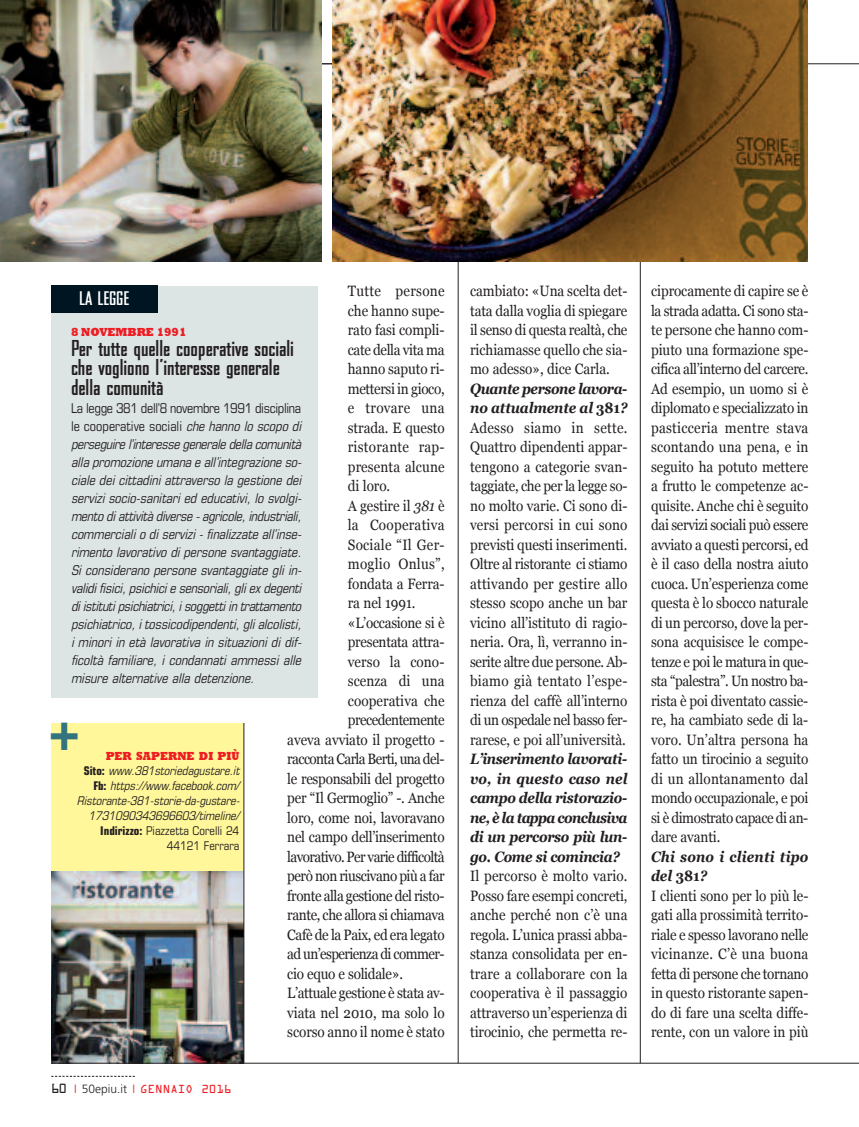
<style>
.page{position:relative;width:859px;height:1127px;background:#fff}
.page>*{position:absolute;margin:0;border:0;box-sizing:border-box;transform-origin:0 0}
.t1{font:800 48.6px "Rockwell";color:#32737e}
.t2{font:700 21px/19.5px "Bureau Agency";color:#231f20}
.t3{font:700 18px "Bureau Agency";color:#fff}
.t4{font:15px/19.5px "Georgia";letter-spacing:-.005em;color:#231f20;text-align:justify;scale:.9 1}
.t5{font:italic 700 15px/19.5px "Georgia";letter-spacing:-.025em;color:#231f20;text-align:justify;scale:.9 1}
.t6{font:15px "Georgia";letter-spacing:-.045em;color:#231f20;scale:.9 1}
.t7{font:15px "Georgia";letter-spacing:-.03em;color:#231f20;scale:.9 1}
.t8{font:15px "Georgia";letter-spacing:-.035em;color:#231f20;scale:.9 1}
.t9{font:15px "Georgia";letter-spacing:-.025em;color:#231f20;scale:.9 1}
.t10{font:italic condensed 13.5px/18px "Eurostile";color:#231f20}
.t11{font:italic condensed 12px/15px "Eurostile";color:#231f20;text-align:right}
.t12{font:800 12px "Rockwell";color:#ee1d23;scale:.9 1}
.t13{font:10.5px "OCRA";color:#ee1d23}
.s1{font-style:italic}
.s2{font-style:normal}
.s3{font-weight:700;font-style:normal}
.s4{font-family:"OCRA Std";font-size:12px;color:#231f20}
.s5{font-family:"Frutiger";font-weight:300;font-size:12px}
.s6{font-family:"Frutiger";font-weight:300;font-size:12px;color:#231f20}
.s7{font-weight:700;font-style:italic}
.s8{font-weight:700}
</style>
<div class="page">
<hr style="left:0;top:63px;width:859px;height:1px;background:#231f20">
<svg style="left:51px;top:1076px;width:84px;height:1px"></svg>
<div style="left:51px;top:723px;width:193px;height:164px;background:#fff79a"></div>
<img style="left:51px;top:872px;width:193px;height:191px">
<hr style="left:244px;top:723px;width:1px;height:340px;background:#231f20">
<hr style="left:640px;top:158px;width:1px;height:905px;background:#231f20">
<hr style="left:458px;top:158px;width:1px;height:905px;background:#231f20">
<img style="left:0;top:0;width:321px;height:261px">
<img style="left:333px;top:0;width:475px;height:261px">
<div style="left:51px;top:286px;width:267px;height:411px;background:#dde4e4"></div>
<div style="left:51px;top:286px;width:106px;height:27px;background:#001522"></div>
<hr style="left:51px;top:1063px;width:808px;height:1px;background:#231f20">
<p class="t4" style="left:348px;top:281px;width:109px">tutte persone</p>
<p class="t4" style="left:348px;top:301px;width:109px">che hanno supe-</p>
<p class="t4" style="left:348px;top:320px;width:109px">rato fasi compli-</p>
<p class="t4" style="left:348px;top:340px;width:109px">cate della vita ma</p>
<p class="t4" style="left:348px;top:359px;width:109px">hanno saputo ri-</p>
<p class="t4" style="left:348px;top:379px;width:109px">mettersi in gioco,</p>
<p class="t4" style="left:348px;top:398px;width:109px">e trovare una</p>
<p class="t4" style="left:348px;top:418px;width:109px">strada. e questo</p>
<p class="t4" style="left:348px;top:437px;width:109px">ristorante rap-</p>
<p class="t4" style="left:348px;top:457px;width:109px">presenta alcune</p>
<p class="t4" style="left:348px;top:476px;width:49px">di loro.</p>
<p class="t4" style="left:348px;top:496px;width:109px">A gestire il <span class="s1">381</span> è</p>
<p class="t4" style="left:348px;top:515px;width:109px">la Cooperativa</p>
<p class="t4" style="left:348px;top:535px;width:109px">sociale “il Ger-</p>
<p class="t4" style="left:348px;top:554px;width:109px">moglio onlus”,</p>
<p class="t4" style="left:348px;top:574px;width:109px">fondata a Ferra-</p>
<p class="t4" style="left:348px;top:593px;width:77px">ra nel 1991.</p>
<p class="t4" style="left:348px;top:613px;width:109px">«l’occasione si è</p>
<p class="t4" style="left:348px;top:632px;width:109px">presentata attra-</p>
<p class="t4" style="left:348px;top:652px;width:109px">verso la cono-</p>
<p class="t4" style="left:348px;top:671px;width:109px">scenza di una</p>
<p class="t4" style="left:348px;top:691px;width:109px">cooperativa che</p>
<p class="t4" style="left:348px;top:710px;width:109px">precedentemente</p>
<p class="t4" style="left:287px;top:730px;width:176px">aveva avviato il progetto -</p>
<p class="t6" style="left:287px;top:750px;width:176px">racconta Carla Berti, una del-</p>
<p class="t4" style="left:287px;top:769px;width:176px">le responsabili del progetto</p>
<p class="t4" style="left:287px;top:788px;width:176px">per “il Germoglio” -. Anche</p>
<p class="t4" style="left:287px;top:808px;width:176px">loro, come noi, lavoravano</p>
<p class="t4" style="left:287px;top:827px;width:176px">nel campo dell’inserimento</p>
<p class="t6" style="left:287px;top:848px;width:176px">lavorativo. per varie difficoltà</p>
<p class="t8" style="left:287px;top:867px;width:176px">però non riuscivano più a far</p>
<p class="t4" style="left:287px;top:886px;width:176px">fronte alla gestione del risto-</p>
<p class="t7" style="left:287px;top:906px;width:176px">rante, che allora si chiamava</p>
<p class="t9" style="left:287px;top:926px;width:176px">Cafè de la paix, ed era legato</p>
<p class="t6" style="left:287px;top:945px;width:176px">ad un’esperienza di commer-</p>
<p class="t4" style="left:287px;top:964px;width:130px">cio equo e solidale».</p>
<p class="t7" style="left:287px;top:984px;width:176px">l’attuale gestione è stata av-</p>
<p class="t4" style="left:287px;top:1003px;width:176px">viata nel 2010, ma solo lo</p>
<p class="t4" style="left:287px;top:1022px;width:176px">scorso anno il nome è stato</p>
<p class="t3" style="left:79px;top:289px;width:52px">LA LEGGE</p>
<p class="t12" style="left:71px;top:325px;width:130px">8 NOVEMBRE 1991</p>
<h2 class="t2" style="left:71px;top:338px;width:224px">Per tutte quelle cooperative sociali che vogliono l’interesse generale della comunità</h2>
<p class="t10" style="left:71px;top:400px;width:234px"><span class="s2">La legge 381 dell’8 novembre 1991 disciplina le cooperative sociali</span> chehannoloscopodi perseguire l’interesse generale della comunità alla promozione umana e all’integrazione so&shy;ciale dei cittadini attraverso la gestione dei servizi socio-sanitari ed educativi, lo svolgi&shy;mento di attività diverse - agricole, industriali, commerciali o di servizi - finalizzate all’inse&shy;rimento lavorativo di persone svantaggiate.<br>Si considerano persone svantaggiate gli in&shy;validi fisici, psichici e sensoriali, gli ex degenti di istituti psichiatrici, i soggetti in trattamento psichiatrico, i tossicodipendenti, gli alcolisti, i minori in età lavorativa in situazioni di dif&shy;ficoltà familiare, i condannati ammessi alle misure alternative alla detenzione.</p>
<h1 class="t1" style="left:48px;top:707px;width:34px">+</h1>
<p class="t12" style="left:106px;top:748px;width:150px">PER SAPERNE DI PIÙ</p>
<p class="t11" style="left:77px;top:764px;width:166px"><span class="s3">S i t o :</span> www.381storiedagustare.it<br><span class="s3">F b :</span> https://www.facebook.com/<br>Ristorante-381-storie-da-gustare-<br>1731090343696603/timeline/<br><span class="s3">Indirizzo:</span> <span class="s2">Piazzetta Corelli 24<br>44121 Ferrara</span></p>
<p class="t13" style="left:51px;top:1085px;width:182px"><span class="s4">60</span> <span class="s5">I</span> <span class="s6">50epiu.it</span> <span class="s5">I</span> GENNAIO 2016</p>
<p class="t4" style="left:470px;top:281px;width:176px">cambiato: «Una scelta det&shy;tata dalla voglia di spiegare il senso di questa realtà, che richiamasse quello che sia&shy;mo adesso», dice Carla.</p>
<p class="t4" style="left:470px;top:379px;width:176px"><span class="s7">Quante persone lavora&shy;no attualmente al</span> <span class="s8">381</span><span class="s7">?<br></span>Adesso siamo in sette.<br>Quattro dipendenti appar&shy;tengono a categorie svan&shy;taggiate, che per la legge so&shy;no molto varie. Ci sono di&shy;versi percorsi in cui sono previsti questi inserimenti. oltre al ristorante ci stiamo attivando per gestire allo stesso scopo anche un bar vicino all’istituto di ragio&shy;neria. ora, lì, verranno in&shy;serite altre due persone. Ab&shy;biamo già tentato l’espe&shy;rienza del caffè all’interno di un ospedale nel basso fer&shy;rarese, e poi all’università.</p>
<p class="t5" style="left:470px;top:749px;width:176px">L’inserimento lavorati&shy;vo, in questo caso nel campo della ristorazio&shy;ne, è la tappa conclusiva di un percorso più lun&shy;go. Come si comincia?</p>
<p class="t4" style="left:470px;top:866px;width:176px">il percorso è molto vario. posso fare esempi concreti, anche perché non c’è una regola. l’unica prassi abba&shy;stanza consolidata per en&shy;trare a collaborare con la cooperativa è il passaggio attraverso un’esperienza di tirocinio, che permetta re-</p>
<p class="t4" style="left:651px;top:281px;width:176px">ciprocamente di capire se è la strada adatta. Ci sono sta&shy;te persone che hanno com&shy;piuto una formazione spe&shy;cifica all’interno del carcere.<br>Ad esempio, un uomo si è diplomato e specializzato in pasticceria mentre stava scontando una pena, e in seguito ha potuto mettere a frutto le competenze ac&shy;quisite. Anche chi è seguito dai servizi sociali può essere avviato a questi percorsi, ed è il caso della nostra aiuto cuoca. Un’esperienza come questa è lo sbocco naturale di un percorso, dove la per&shy;sona acquisisce le compe&shy;tenze e poi le matura in que&shy;sta “palestra”. Un nostro ba&shy;rista è poi diventato cassie&shy;re, ha cambiato sede di la&shy;voro. Un’altra persona ha fatto un tirocinio a seguito di un allontanamento dal mondo occupazionale, e poi si è dimostrato capace di an&shy;dare avanti.</p>
<p class="t4" style="left:651px;top:847px;width:176px;text-align:left"><span class="s7">Chi sono i clienti tipo del</span> <span class="s8">381</span><span class="s7">?<br></span>i clienti sono per lo più le&shy;gati alla prossimità territo&shy;riale e spesso lavorano nelle vicinanze. C’è una buona fetta di persone che tornano in questo ristorante sapen&shy;do di fare una scelta diffe&shy;rente, con un valore in più</p>
</div>
